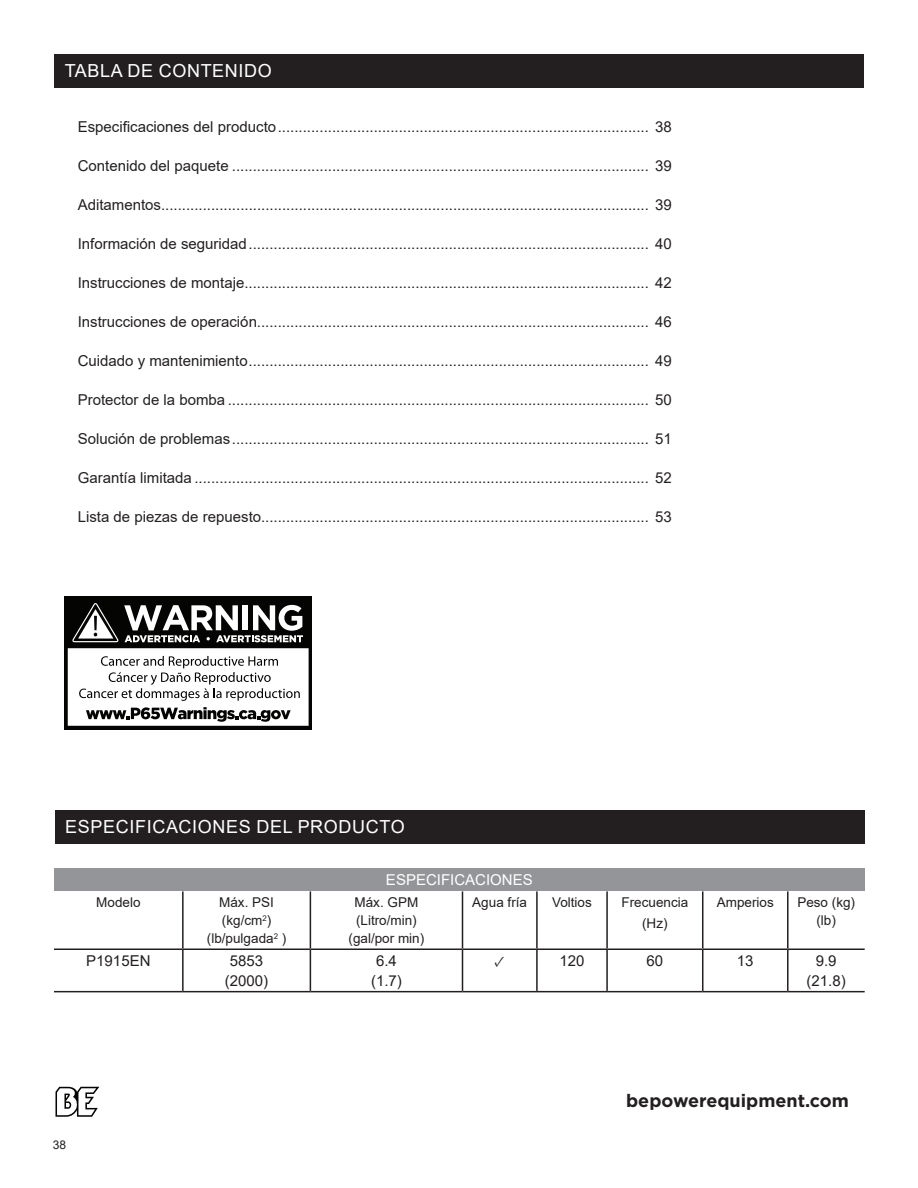
<style>
.page{position:relative;width:918px;height:1188px;background:#fff}
.page>*{position:absolute;margin:0;border:0;box-sizing:border-box;transform-origin:0 0}
.t1{font:18px "Arial";letter-spacing:.035em;color:#fff}
.t2{font:700 18px "Gotham";color:#231f20}
.Paragraph_Style_1{font:15px "Arial";color:#231f20}
.Paragraph_Style_1-2{font:15px "Arial";color:#fff}
.Paragraph_Style_1-3{font:15px "Minion Pro";color:#231f20}
.Paragraph_Style_1-4{font:13.5px/18px "Arial";color:#231f20;text-align:center}
.t3{font:12px "Arial";color:#231f20}
</style>
<div class="page">
<svg style="left:56px;top:1087px;width:43px;height:30px"></svg>
<div style="left:54px;top:54px;width:810px;height:34px;background:#231f20"></div>
<div style="left:55px;top:810px;width:810px;height:34px;background:#231f20"></div>
<div style="left:54px;top:868px;width:811px;height:23px;background:#939598"></div>
<hr style="left:182px;top:891px;width:2px;height:57px;background:#231f20">
<hr style="left:310px;top:891px;width:1px;height:57px;background:#231f20">
<hr style="left:462px;top:891px;width:1px;height:57px;background:#231f20">
<hr style="left:536px;top:891px;width:2px;height:57px;background:#231f20">
<hr style="left:606px;top:891px;width:2px;height:57px;background:#231f20">
<hr style="left:702px;top:891px;width:1px;height:57px;background:#231f20">
<hr style="left:787px;top:891px;width:2px;height:57px;background:#231f20">
<hr style="left:54px;top:948px;width:129px;height:2px;background:#231f20">
<hr style="left:183px;top:948px;width:127px;height:2px;background:#231f20">
<hr style="left:182px;top:950px;width:2px;height:41px;background:#231f20">
<hr style="left:310px;top:948px;width:153px;height:2px;background:#231f20">
<hr style="left:310px;top:950px;width:1px;height:41px;background:#231f20">
<hr style="left:463px;top:948px;width:74px;height:2px;background:#231f20">
<hr style="left:462px;top:950px;width:1px;height:41px;background:#231f20">
<hr style="left:537px;top:948px;width:70px;height:2px;background:#231f20">
<hr style="left:536px;top:950px;width:2px;height:41px;background:#231f20">
<hr style="left:607px;top:948px;width:96px;height:2px;background:#231f20">
<hr style="left:606px;top:950px;width:2px;height:41px;background:#231f20">
<hr style="left:703px;top:948px;width:85px;height:2px;background:#231f20">
<hr style="left:702px;top:950px;width:1px;height:41px;background:#231f20">
<hr style="left:788px;top:948px;width:77px;height:2px;background:#231f20">
<hr style="left:787px;top:950px;width:2px;height:41px;background:#231f20">
<hr style="left:54px;top:991px;width:129px;height:1px;background:#231f20">
<hr style="left:183px;top:991px;width:127px;height:1px;background:#231f20">
<hr style="left:310px;top:991px;width:153px;height:1px;background:#231f20">
<hr style="left:463px;top:991px;width:74px;height:1px;background:#231f20">
<hr style="left:537px;top:991px;width:70px;height:1px;background:#231f20">
<hr style="left:607px;top:991px;width:96px;height:1px;background:#231f20">
<hr style="left:703px;top:991px;width:85px;height:1px;background:#231f20">
<hr style="left:788px;top:991px;width:77px;height:1px;background:#231f20">
<div style="left:64px;top:596px;width:248px;height:134px;background:#040503"></div>
<svg style="left:67px;top:603px;width:242px;height:123px"></svg>
<p class="t1" style="left:65px;top:58px;width:209px">TABLA DE CONTENIDO</p>
<p class="Paragraph_Style_1" style="left:78px;top:116px;width:595px">Especificaciones del producto......................................................................................... 38</p>
<p class="Paragraph_Style_1" style="left:78px;top:155px;width:595px">Contenido del paquete .................................................................................................... 39</p>
<p class="Paragraph_Style_1" style="left:78px;top:194px;width:595px">Aditamentos..................................................................................................................... 39</p>
<p class="Paragraph_Style_1" style="left:78px;top:233px;width:595px">Información de seguridad................................................................................................ 40</p>
<p class="Paragraph_Style_1" style="left:78px;top:272px;width:595px">Instrucciones de montaje................................................................................................. 42</p>
<p class="Paragraph_Style_1" style="left:78px;top:311px;width:595px">Instrucciones de operación.............................................................................................. 46</p>
<p class="Paragraph_Style_1" style="left:78px;top:350px;width:595px">Cuidado y mantenimiento................................................................................................ 49</p>
<p class="Paragraph_Style_1" style="left:78px;top:389px;width:595px">Protector de la bomba ..................................................................................................... 50</p>
<p class="Paragraph_Style_1" style="left:78px;top:428px;width:595px">Solución de problemas.................................................................................................... 51</p>
<p class="Paragraph_Style_1" style="left:78px;top:467px;width:595px">Garantía limitada ............................................................................................................. 52</p>
<p class="Paragraph_Style_1" style="left:78px;top:506px;width:595px">Lista de piezas de repuesto............................................................................................. 53</p>
<p class="t1" style="left:65px;top:814px;width:341px">ESPECIFICACIONES DEL PRODUCTO</p>
<p class="Paragraph_Style_1-4" style="left:96px;top:893px;width:46px">Modelo</p>
<p class="Paragraph_Style_1-4" style="left:219px;top:893px;width:56px">Máx. PSI</p>
<p class="Paragraph_Style_1-4" style="left:207px;top:911px;width:81px">(kg/cm<sup>2</sup>) (lb/pulgada<sup>2</sup> )</p>
<p class="Paragraph_Style_1" style="left:86px;top:951px;width:66px">P1915EN</p>
<p class="Paragraph_Style_1" style="left:230px;top:951px;width:35px">5853</p>
<p class="Paragraph_Style_1" style="left:225px;top:970px;width:45px">(2000)</p>
<p class="t3" style="left:53px;top:1137px;width:15px">38</p>
<p class="Paragraph_Style_1-2" style="left:386px;top:870px;width:148px">ESPECIFICACIONES</p>
<p class="Paragraph_Style_1-4" style="left:355px;top:893px;width:65px">Máx. GPM</p>
<p class="Paragraph_Style_1-4" style="left:349px;top:911px;width:77px">(Litro/min) (gal/por min)</p>
<p class="Paragraph_Style_1-4" style="left:472px;top:893px;width:56px">Agua fría</p>
<p class="Paragraph_Style_1-4" style="left:552px;top:893px;width:41px">Voltios</p>
<p class="Paragraph_Style_1-4" style="left:622px;top:893px;width:68px">Frecuencia</p>
<p class="Paragraph_Style_1-4" style="left:642px;top:914px;width:27px">(Hz)</p>
<p class="Paragraph_Style_1-4" style="left:717px;top:893px;width:59px">Amperios</p>
<p class="Paragraph_Style_1-4" style="left:797px;top:893px;width:59px">Peso (kg) (lb)</p>
<p class="Paragraph_Style_1" style="left:376px;top:951px;width:22px">6.4</p>
<p class="Paragraph_Style_1" style="left:371px;top:970px;width:32px">(1.7)</p>
<p class="Paragraph_Style_1-3" style="left:495px;top:951px;width:12px">✓</p>
<p class="Paragraph_Style_1" style="left:559px;top:951px;width:27px">120</p>
<p class="Paragraph_Style_1" style="left:647px;top:951px;width:18px">60</p>
<p class="Paragraph_Style_1" style="left:737px;top:951px;width:18px">13</p>
<p class="Paragraph_Style_1" style="left:816px;top:951px;width:22px">9.9</p>
<p class="Paragraph_Style_1" style="left:807px;top:970px;width:41px">(21.8)</p>
<p class="t2" style="left:626px;top:1089px;width:224px">bepowerequipment.com</p>
</div>
